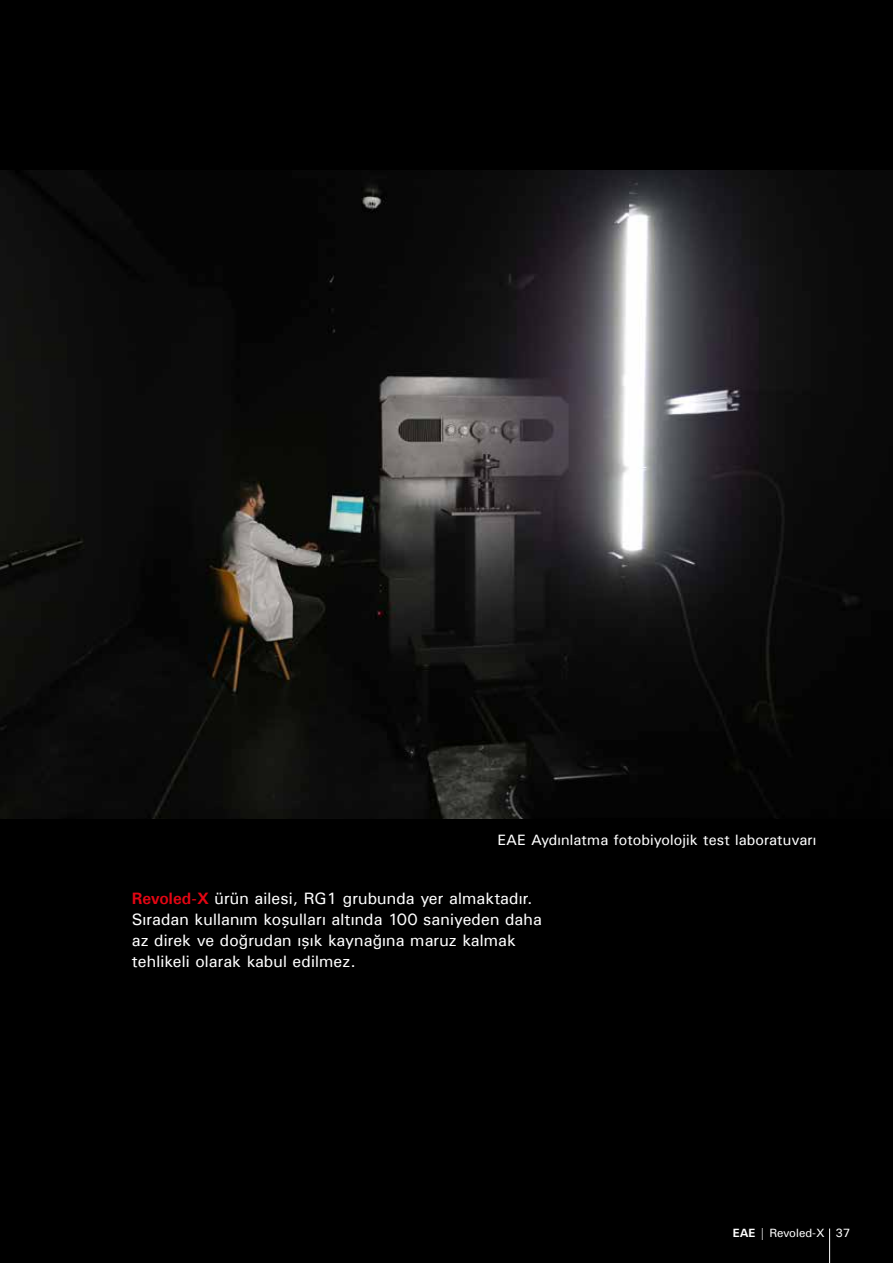
<style>
.page{position:relative;width:893px;height:1263px;background:#000}
.page>*{position:absolute;margin:0;border:0;box-sizing:border-box;transform-origin:0 0}
.t1{font:16.5px/21px "Univers";letter-spacing:.005em;color:#fff}
.t2{font:15px "Univers";letter-spacing:.005em;color:#fff}
.t3{font:12px "Univers";color:#fff}
.s1{font-weight:700;color:#e30613}
.s2{font-weight:700}
</style>
<div class="page">
<img style="left:0;top:170px;width:871px;height:648px">
<hr style="left:829px;top:1228px;width:1px;height:35px;background:#fff">
<p class="t2" style="left:497px;top:830px;width:320px">EAE Aydınlatma fotobiyolojik test laboratuvarı</p>
<p class="t1" style="left:132px;top:888px;width:412px"><span class="s1">Revoled-X</span> ürün ailesi, RG1 grubunda yer almaktadır.<br>Sıradan kullanım koşulları altında 100 saniyeden daha az direk ve doğrudan ışık kaynağına maruz kalmak tehlikeli olarak kabul edilmez.</p>
<p class="t3" style="left:733px;top:1225px;width:119px"><span class="s2">EAE</span> | Revoled-X 37</p>
</div>
